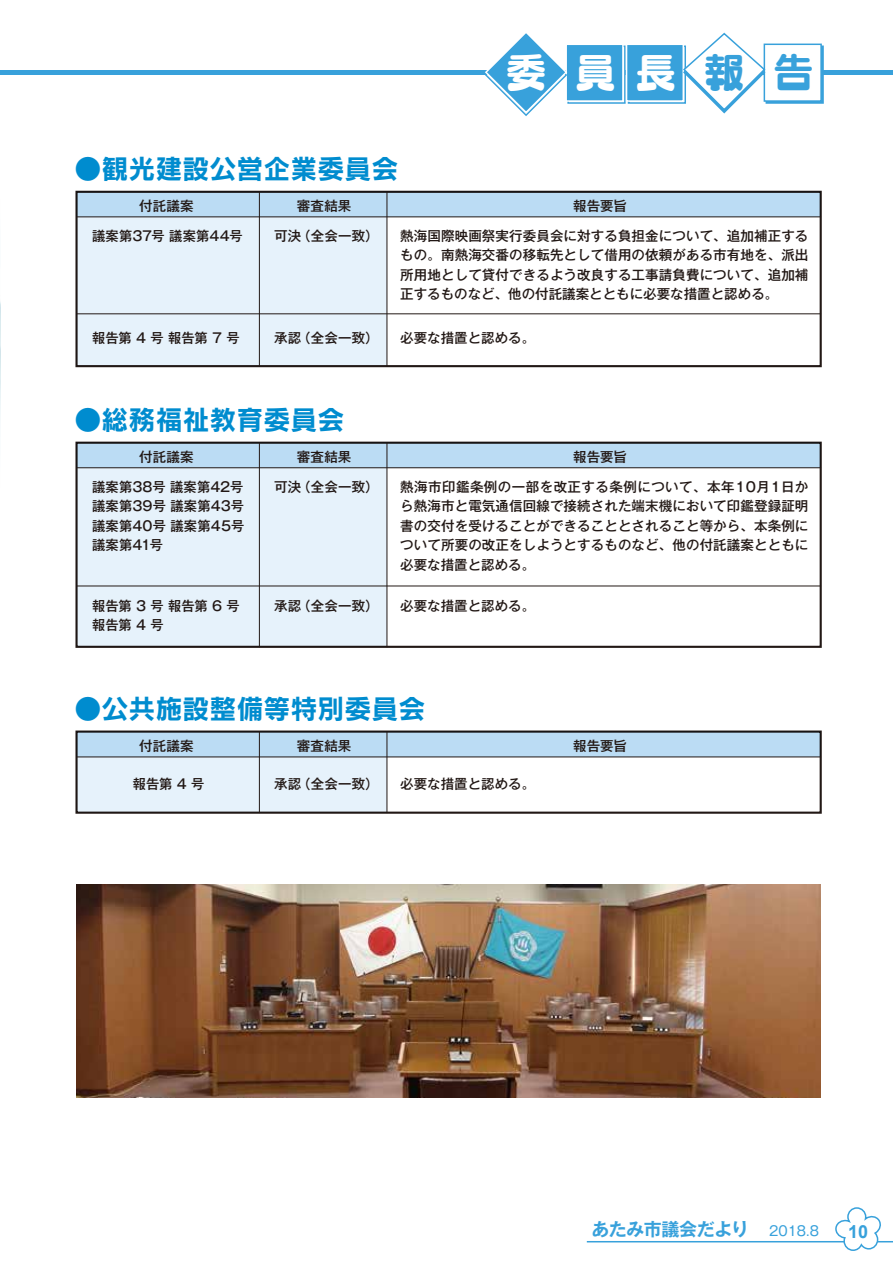
<style>
.page{position:relative;width:893px;height:1263px;background:#fff}
.page>*{position:absolute;margin:0;border:0;box-sizing:border-box;transform-origin:0 0}
.t1{font:41.4px "Slump Std DB";color:#fff}
.t2{font:41.4px "Slump Std DB";color:#38a1db}
.t3{font:27px "Rodin Pro B";color:#008ccf}
.t4{font:700 18px "Gothic MB101 Pro De";letter-spacing:-.03em;color:#38a1db}
.t5{font:700 18px "Arial";color:#38a1db}
.t6{font:500 13.5px/19.5px "Gothic MB101 Pro";letter-spacing:.01em;color:#221815;text-align:justify}
.t7{font:13.5px "Gothic MB101 Pro";color:#38a1db}
</style>
<div class="page">
<img style="left:0;top:302px;width:1px;height:115px">
<svg style="left:588px;top:1242px;width:162px;height:1px"></svg>
<hr style="left:587px;top:1241px;width:306px;height:1px;background:#38a1db">
<svg style="left:833px;top:1207px;width:48px;height:44px"></svg>
<hr style="left:0;top:70px;width:893px;height:4px;background:#38a1db">
<div style="left:567px;top:46px;width:59px;height:58px;border:2px solid #38a1db"></div>
<div style="left:566px;top:44px;width:57px;height:57px;background:#38a1db"></div>
<div style="left:565px;top:44px;width:59px;height:58px;border:2px solid #fff"></div>
<svg style="left:484px;top:33px;width:84px;height:83px"></svg>
<div style="left:628px;top:46px;width:58px;height:58px;border:2px solid #38a1db"></div>
<div style="left:626px;top:44px;width:57px;height:57px;background:#38a1db"></div>
<div style="left:626px;top:44px;width:58px;height:58px;border:2px solid #fff"></div>
<div style="left:765px;top:46px;width:59px;height:58px;border:2px solid #38a1db"></div>
<div style="left:764px;top:44px;width:57px;height:57px;background:#fff"></div>
<div style="left:764px;top:44px;width:58px;height:58px;border:2px solid #38a1db"></div>
<svg style="left:682px;top:32px;width:84px;height:82px"></svg>
<div style="left:77px;top:442px;width:744px;height:26px;background:#bbdcf4"></div>
<div style="left:77px;top:468px;width:310px;height:178px;background:#e6f2fb"></div>
<div style="left:75px;top:442px;width:747px;height:206px;border:2px solid #221815"></div>
<hr style="left:259px;top:443px;width:1px;height:204px;background:#221815">
<hr style="left:387px;top:443px;width:1px;height:204px;background:#221815">
<hr style="left:77px;top:467px;width:744px;height:1px;background:#221815">
<hr style="left:77px;top:586px;width:744px;height:1px;background:#221815">
<div style="left:77px;top:191px;width:744px;height:26px;background:#bbdcf4"></div>
<div style="left:77px;top:217px;width:310px;height:149px;background:#e6f2fb"></div>
<div style="left:75px;top:191px;width:747px;height:176px;border:2px solid #221815"></div>
<hr style="left:259px;top:192px;width:1px;height:174px;background:#221815">
<hr style="left:387px;top:192px;width:1px;height:174px;background:#221815">
<hr style="left:77px;top:217px;width:744px;height:1px;background:#221815">
<hr style="left:77px;top:314px;width:744px;height:1px;background:#221815">
<div style="left:77px;top:731px;width:744px;height:26px;background:#bbdcf4"></div>
<div style="left:77px;top:757px;width:310px;height:55px;background:#e6f2fb"></div>
<div style="left:75px;top:730px;width:747px;height:84px;border:2px solid #221815"></div>
<img style="left:77px;top:884px;width:744px;height:213px">
<hr style="left:259px;top:732px;width:1px;height:81px;background:#221815">
<hr style="left:387px;top:732px;width:1px;height:81px;background:#221815">
<hr style="left:77px;top:757px;width:744px;height:1px;background:#221815">
<h2 class="t3" style="left:74px;top:150px;width:325px">●観光建設公営企業委員会</h2>
<p class="t6" style="left:139px;top:194px;width:56px">付託議案</p>
<p class="t6" style="left:297px;top:194px;width:56px">審査結果</p>
<h1 class="t1" style="left:505px;top:43px;width:43px">委</h1>
<h1 class="t1" style="left:575px;top:43px;width:43px">員</h1>
<h1 class="t1" style="left:635px;top:43px;width:43px">長</h1>
<h1 class="t2" style="left:703px;top:43px;width:43px">報</h1>
<h1 class="t2" style="left:773px;top:43px;width:43px">告</h1>
<p class="t6" style="left:573px;top:194px;width:55px">報告要旨</p>
<p class="t6" style="left:92px;top:224px;width:152px">議案第37号議案第44号</p>
<p class="t6" style="left:297px;top:224px;width:83px">（全会一致(</p>
<p class="t6" style="left:274px;top:224px;width:28px">可決</p>
<p class="t6" style="left:92px;top:326px;width:149px">報告第 4 号報告第 7 号</p>
<p class="t6" style="left:297px;top:326px;width:83px">（全会一致(</p>
<p class="t6" style="left:274px;top:326px;width:29px">承認</p>
<h2 class="t3" style="left:74px;top:401px;width:271px">●総務福祉教育委員会</h2>
<p class="t6" style="left:139px;top:445px;width:56px">付託議案</p>
<p class="t6" style="left:92px;top:475px;width:154px">議案第38号議案第42号議案第39号議案第43号議案第40号議案第45号議案第41号</p>
<p class="t6" style="left:297px;top:475px;width:83px">（全会一致(</p>
<p class="t6" style="left:297px;top:445px;width:56px">審査結果</p>
<p class="t6" style="left:274px;top:475px;width:28px">可決</p>
<p class="t6" style="left:400px;top:224px;width:410px">熱海国際映画祭実行委員会に対する負担金について、追加補正するもの。南熱海交番の移転先として借用の依頼がある市有地を、派出所用地として貸付できるよう改良する工事請負費について、追加補正するものなど、他の付託議案とともに必要な措置と認める。</p>
<p class="t6" style="left:400px;top:326px;width:136px">必要な措置と認める。</p>
<p class="t6" style="left:573px;top:445px;width:55px">報告要旨</p>
<p class="t6" style="left:400px;top:475px;width:410px">熱海市印鑑条例の一部を改正する条例について、本年10月1日から熱海市と電気通信回線で接続された端末機において印鑑登録証明書の交付を受けることができることとされること等から、本条例について所要の改正をしようとするものなど、他の付託議案とともに必要な措置と認める。</p>
<p class="t6" style="left:297px;top:594px;width:83px">（全会一致(</p>
<p class="t6" style="left:92px;top:594px;width:149px">報告第 3 号報告第 6 号報告第 4 号</p>
<p class="t6" style="left:400px;top:594px;width:136px">必要な措置と認める。</p>
<p class="t6" style="left:274px;top:594px;width:29px">承認</p>
<h2 class="t3" style="left:74px;top:690px;width:352px">●公共施設整備等特別委員会</h2>
<p class="t6" style="left:139px;top:734px;width:56px">付託議案</p>
<p class="t6" style="left:133px;top:773px;width:73px">報告第 4 号</p>
<p class="t6" style="left:297px;top:734px;width:56px">審査結果</p>
<p class="t6" style="left:297px;top:773px;width:83px">（全会一致）</p>
<p class="t6" style="left:274px;top:773px;width:29px">承認</p>
<p class="t6" style="left:400px;top:773px;width:136px">必要な措置と認める。</p>
<p class="t6" style="left:573px;top:734px;width:55px">報告要旨</p>
<h3 class="t4" style="left:591px;top:1214px;width:159px">あたみ市議会だより</h3>
<p class="t7" style="left:769px;top:1219px;width:51px">2018.8</p>
<h3 class="t5" style="left:848px;top:1219px;width:22px">10</h3>
</div>
